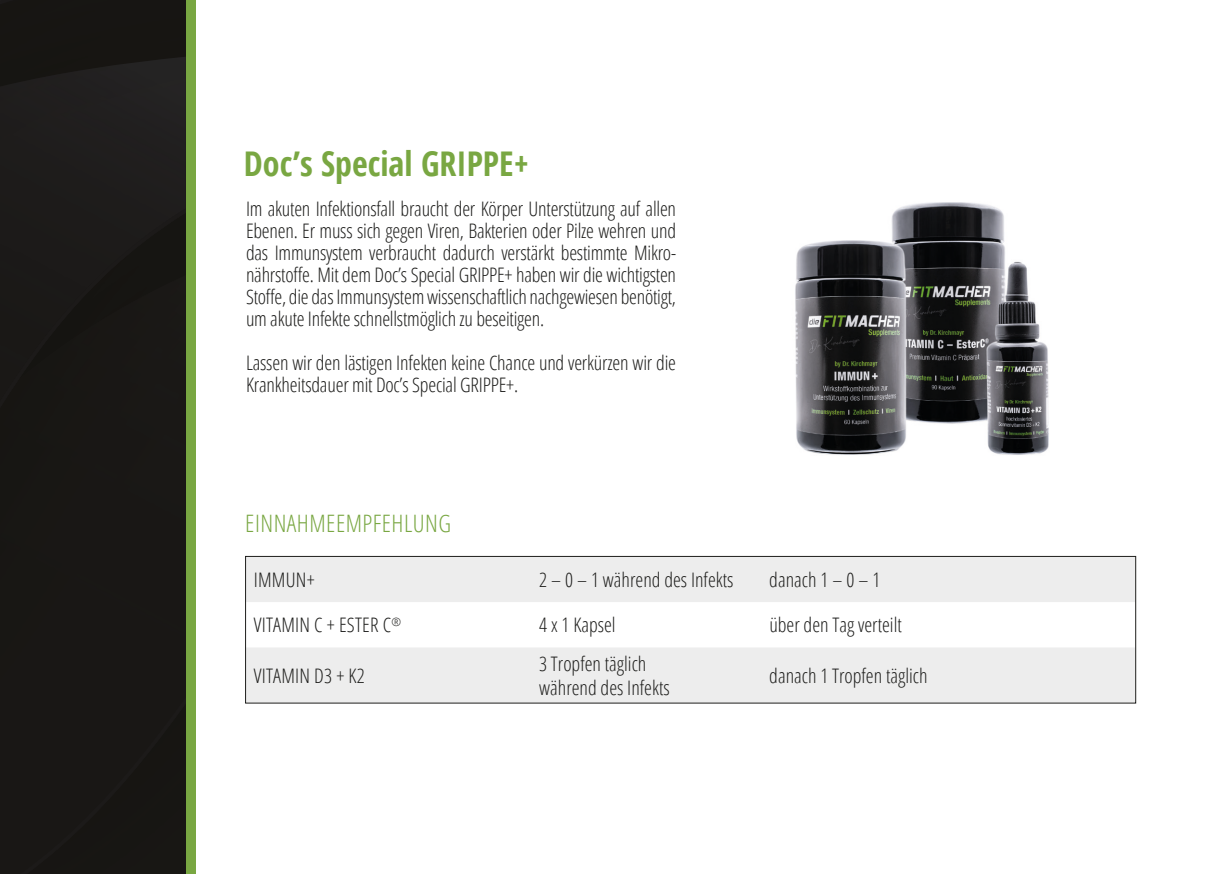
<style>
.page{position:relative;width:1225px;height:874px;background:#fff}
.page>*{position:absolute;margin:0;border:0;box-sizing:border-box;transform-origin:0 0}
.t1{font:700 condensed 34px "Open Sans";color:#79a742}
.t2{font:300 condensed 24px "Open Sans";letter-spacing:.02em;color:#79a742}
.t3{font:300 condensed 20px/22px "Open Sans";letter-spacing:-.01em;color:#1d1d1b}
.t4{font:300 condensed 20px "Open Sans";letter-spacing:.01em;color:#1d1d1b}
</style>
<div class="page">
<img style="left:795px;top:202px;width:254px;height:253px">
<div style="left:183px;top:0;width:12px;height:873px;background:#79a742"></div>
<svg style="left:0;top:0;width:186px;height:873px;fill:#191715"></svg>
<svg style="left:247px;top:558px;width:887px;height:143px;fill:#ededed"></svg>
<div style="left:245px;top:556px;width:891px;height:147px;border:1px solid #1d1d1b"></div>
<h1 class="t1" style="left:244px;top:140px;width:286px">Doc’s Special GRIPPE+</h1>
<p class="t3" style="left:246px;top:197px;width:431px;text-align:justify">Im akuten Infektionsfall braucht der Körper Unterstützung auf allen Ebenen. Er muss sich gegen Viren, Bakterien oder Pilze wehren und das Immunsystem verbraucht dadurch verstärkt bestimmte Mikro&shy;nährstoffe. Mit dem Doc’s Special GRIPPE+ haben wir die wichtigsten Stoffe, die das Immunsystem wissenschaftlich nachgewiesen benötigt, um akute Infekte schnellstmöglich zu beseitigen.</p>
<p class="t3" style="left:246px;top:351px;width:431px">Lassen wir den lästigen Infekten keine Chance und verkürzen wir die<br>Krankheitsdauer mit Doc’s Special GRIPPE+.</p>
<p class="t2" style="left:245px;top:507px;width:207px">EINNAHMEEMPFEHLUNG</p>
<p class="t3" style="left:254px;top:568px;width:62px">IMMUN+</p>
<p class="t3" style="left:539px;top:568px;width:196px">2 – 0 – 1 während des Infekts</p>
<p class="t3" style="left:769px;top:568px;width:112px">danach 1 – 0 – 1</p>
<p class="t4" style="left:254px;top:611px;width:149px">VITAMIN C + ESTER C<sup>®</sup></p>
<p class="t3" style="left:539px;top:613px;width:78px">4 x 1 Kapsel</p>
<p class="t3" style="left:769px;top:613px;width:134px">über den Tag verteilt</p>
<p class="t4" style="left:254px;top:661px;width:112px">VITAMIN D3 + K2</p>
<p class="t3" style="left:539px;top:650px;width:132px;line-height:24px">3 Tropfen täglich während des Infekts</p>
<p class="t3" style="left:769px;top:663px;width:160px">danach 1 Tropfen täglich</p>
</div>
